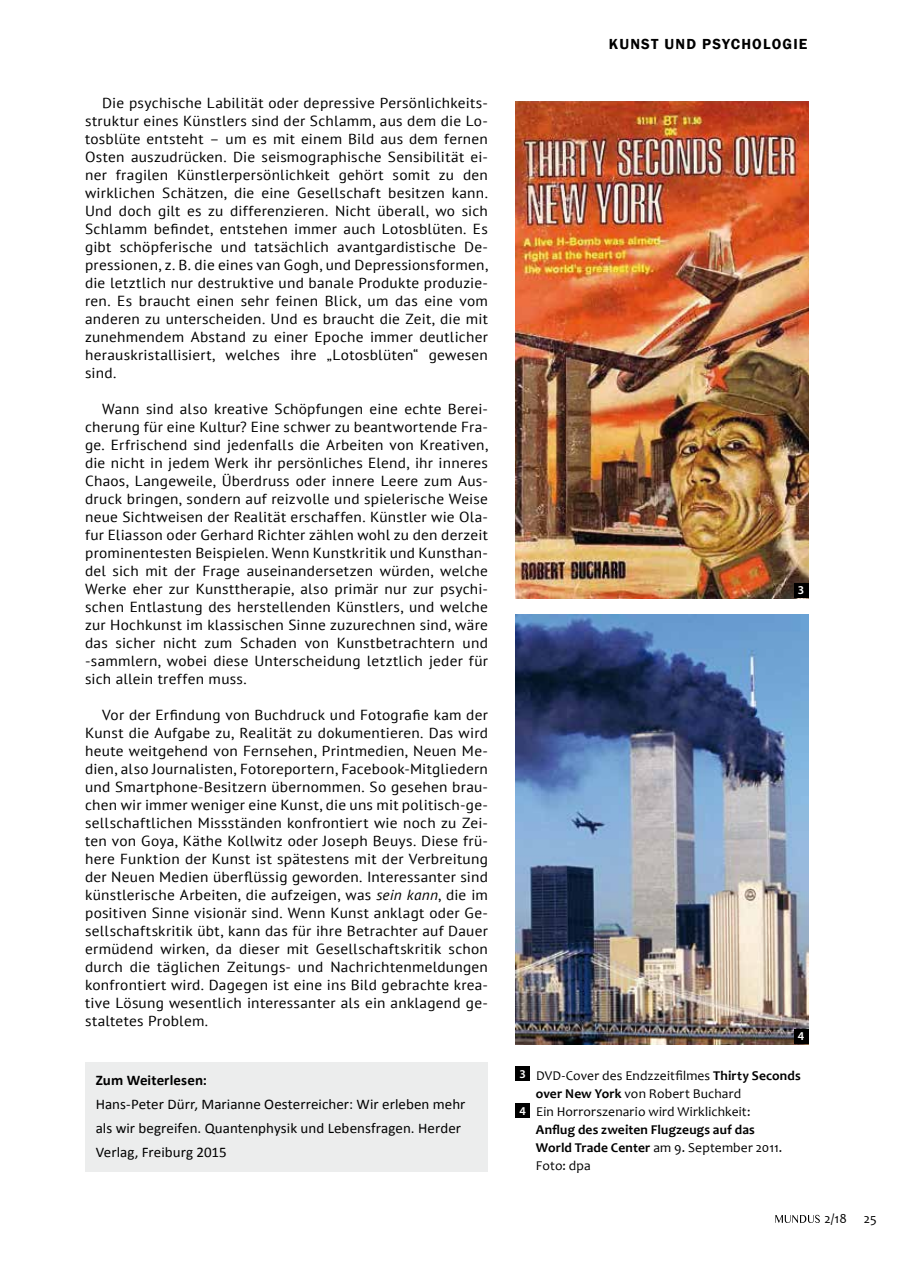
<style>
.page{position:relative;width:915px;height:1263px;background:#fff}
.page>*{position:absolute;margin:0;border:0;box-sizing:border-box;transform-origin:0 0}
.t1{font:600 15px "Franklin Gothic";letter-spacing:.08em;color:#000}
.t2{font:14.7px/24px "Calibri";color:#000}
.t3{font:700 14.7px "Calibri";letter-spacing:.005em;color:#000}
.t4{font:14.55px/18px "PT Sans";letter-spacing:.015em;color:#000;text-align:justify;scale:1.05 1}
.t5{font:13.5px "Candara";letter-spacing:.01em;color:#000}
.t6{font:700 13.5px "Candara";letter-spacing:.01em;color:#000}
.t7{font:600 12px "Myriad Pro";color:#fff}
.s1{font-style:italic}
.s2{font-weight:700}
.s3{font-family:"Myriad Pro";font-weight:600;font-size:12px;color:#fff}
</style>
<div class="page">
<svg style="left:775px;top:1215px;width:44px;height:8px"></svg>
<img style="left:515px;top:101px;width:293px;height:497px">
<img style="left:515px;top:615px;width:293px;height:429px">
<div style="left:515px;top:1066px;width:15px;height:15px;background:#000"></div>
<div style="left:515px;top:1103px;width:15px;height:15px;background:#000"></div>
<div style="left:85px;top:1062px;width:403px;height:109px;background:#eceded"></div>
<div style="left:793px;top:583px;width:15px;height:15px;background:#000"></div>
<div style="left:793px;top:1029px;width:15px;height:15px;background:#000"></div>
<p class="t4" style="left:85px;top:94px;width:385px;text-indent:17px">Die psychische Labilität oder depressive Persönlichkeits&shy;struktur eines Künstlers sind der Schlamm, aus dem die Lo&shy;tosblüte entsteht – um es mit einem Bild aus dem fernen Osten auszudrücken. Die seismographische Sensibilität ei&shy;ner fragilen Künstlerpersönlichkeit gehört somit zu den wirklichen Schätzen, die eine Gesellschaft besitzen kann.<br>Und doch gilt es zu differenzieren. Nicht überall, wo sich Schlamm befindet, entstehen immer auch Lotosblüten. Es gibt schöpferische und tatsächlich avantgardistische De&shy;pressionen, z. B. die eines van Gogh, und Depressionsformen, die letztlich nur destruktive und banale Produkte produzie&shy;ren. Es braucht einen sehr feinen Blick, um das eine vom anderen zu unterscheiden. Und es braucht die Zeit, die mit zunehmendem Abstand zu einer Epoche immer deutlicher herauskristallisiert, welches ihre „Lotosblüten“ gewesen sind.</p>
<p class="t4" style="left:85px;top:400px;width:385px;text-indent:17px">Wann sind also kreative Schöpfungen eine echte Berei&shy;cherung für eine Kultur? Eine schwer zu beantwortende Fra&shy;ge. Erfrischend sind jedenfalls die Arbeiten von Kreativen, die nicht in jedem Werk ihr persönliches Elend, ihr inneres Chaos, Langeweile, Überdruss oder innere Leere zum Aus&shy;druck bringen, sondern auf reizvolle und spielerische Weise neue Sichtweisen der Realität erschaffen. Künstler wie Ola&shy;fur Eliasson oder Gerhard Richter zählen wohl zu den derzeit prominentesten Beispielen. Wenn Kunstkritik und Kunsthan&shy;del sich mit der Frage auseinandersetzen würden, welche Werke eher zur Kunsttherapie, also primär nur zur psychi&shy;schen Entlastung des herstellenden Künstlers, und welche zur Hochkunst im klassischen Sinne zuzurechnen sind, wäre das sicher nicht zum Schaden von Kunstbetrachtern und -sammlern, wobei diese Unterscheidung letztlich jeder für sich allein treffen muss.</p>
<p class="t4" style="left:85px;top:706px;width:385px;text-indent:17px">Vor der Erfindung von Buchdruck und Fotografie kam der Kunst die Aufgabe zu, Realität zu dokumentieren. Das wird heute weitgehend von Fernsehen, Printmedien, Neuen Me&shy;dien, also Journalisten, Fotoreportern, Facebook-Mitgliedern und Smartphone-Besitzern übernommen. So gesehen brau&shy;chen wir immer weniger eine Kunst, die uns mit politisch-ge&shy;sellschaftlichen Missständen konfrontiert wie noch zu Zei&shy;ten von Goya, Käthe Kollwitz oder Joseph Beuys. Diese frü&shy;here Funktion der Kunst ist spätestens mit der Verbreitung der Neuen Medien überflüssig geworden. Interessanter sind künstlerische Arbeiten, die aufzeigen, was <span class="s1">sein kann</span>, die im positiven Sinne visionär sind. Wenn Kunst anklagt oder Ge&shy;sellschaftskritik übt, kann das für ihre Betrachter auf Dauer ermüdend wirken, da dieser mit Gesellschaftskritik schon durch die täglichen Zeitungs- und Nachrichtenmeldungen konfrontiert wird. Dagegen ist eine ins Bild gebrachte krea&shy;tive Lösung wesentlich interessanter als ein anklagend ge&shy;staltetes Problem.</p>
<p class="t3" style="left:96px;top:1071px;width:113px">Zum Weiterlesen:</p>
<p class="t2" style="left:96px;top:1092px;width:371px">Hans-Peter Dürr, Marianne Oesterreicher: Wir erleben mehr als wir begreifen. Quantenphysik und Lebensfragen. Herder<br>Verlag, Freiburg 2015</p>
<p class="t1" style="left:608px;top:35px;width:200px">KUNST UND PSYCHOLOGIE</p>
<p class="t7" style="left:797px;top:583px;width:8px">3</p>
<p class="t7" style="left:797px;top:1029px;width:8px">4</p>
<p class="t5" style="left:519px;top:1067px;width:282px"><sup>3</sup> DVD-Cover des Endzzeitfilmes <span class="s2">Thirty Seconds</span></p>
<p class="t5" style="left:535px;top:1085px;width:207px"><span class="s2">over New York</span> von Robert Buchard</p>
<p class="t5" style="left:519px;top:1103px;width:232px"><span class="s3">4</span> Ein Horrorszenario wird Wirklichkeit:</p>
<p class="t6" style="left:535px;top:1121px;width:220px">Anflug des zweiten Flugzeugs auf das</p>
<p class="t5" style="left:535px;top:1139px;width:248px"><span class="s2">World Trade Center</span> am 9. September 2011.</p>
<p class="t5" style="left:535px;top:1157px;width:56px">Foto: dpa</p>
<p class="t5" style="left:824px;top:1210px;width:54px">2/18 25</p>
</div>
